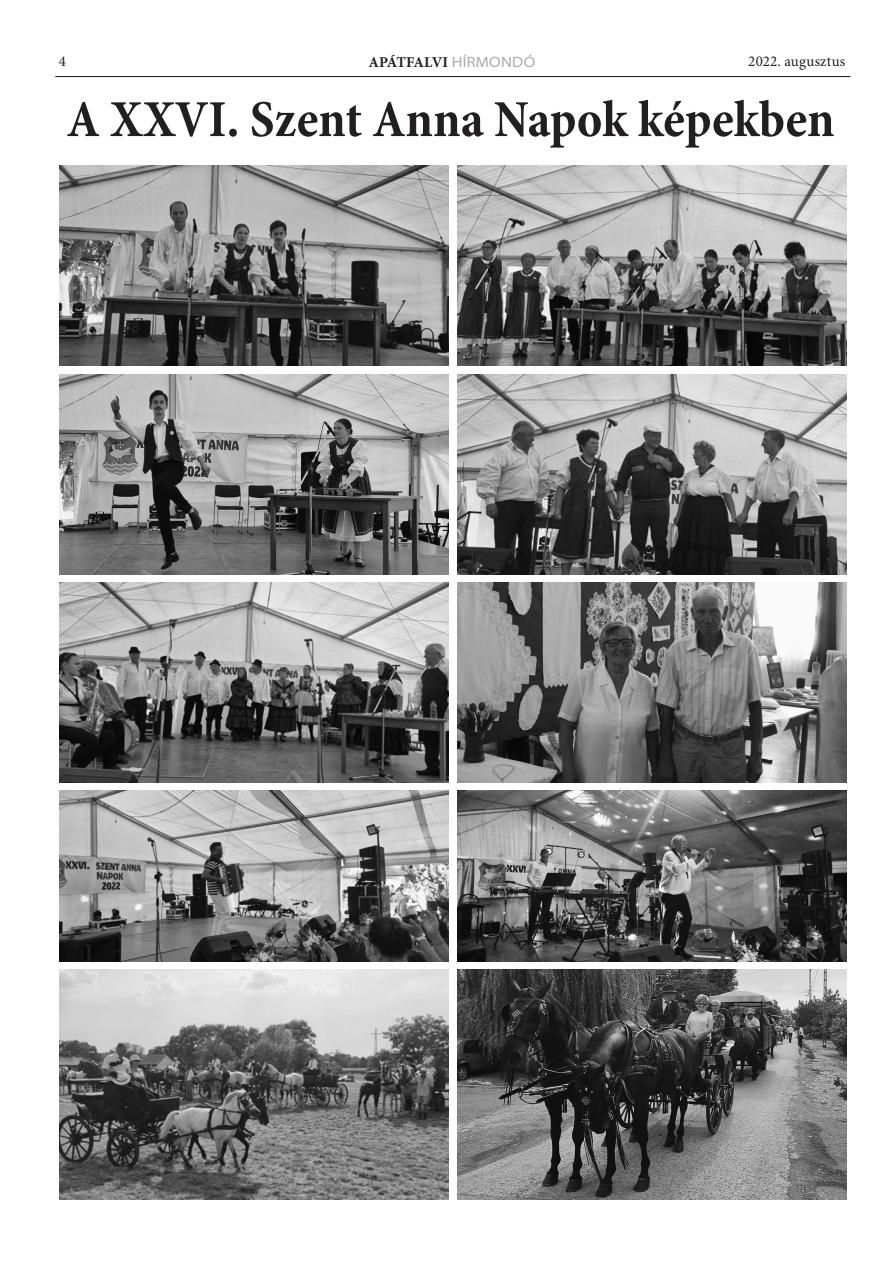
<style>
.page{position:relative;width:893px;height:1263px;background:#fff}
.page>*{position:absolute;margin:0;border:0;box-sizing:border-box;transform-origin:0 0}
.cím{font:700 condensed 52.5px "Minion Pro";color:#231f20}
.t1{font:700 15px "Minion Pro";letter-spacing:-.025em;color:#231f20}
.t2{font:15px "Minion Pro";letter-spacing:.01em;color:#231f20}
.s1{font-family:"Myriad Pro";font-weight:400;font-stretch:semi-expanded;color:#a8a9ad}
</style>
<div class="page">
<hr style="left:55px;top:76px;width:795px;height:1px;background:#231f20">
<img style="left:60px;top:969px;width:389px;height:230px">
<img style="left:60px;top:791px;width:389px;height:170px">
<img style="left:457px;top:583px;width:389px;height:199px">
<img style="left:60px;top:374px;width:389px;height:200px">
<img style="left:60px;top:166px;width:389px;height:200px">
<img style="left:457px;top:969px;width:389px;height:230px">
<img style="left:457px;top:791px;width:389px;height:170px">
<img style="left:60px;top:583px;width:389px;height:199px">
<img style="left:457px;top:374px;width:389px;height:200px">
<img style="left:457px;top:166px;width:389px;height:200px">
<p class="t2" style="left:59px;top:51px;width:9px">4</p>
<p class="t1" style="left:368px;top:51px;width:168px">APÁTFALVI <span class="s1">HÍRMONDÓ</span></p>
<p class="t2" style="left:748px;top:51px;width:99px">2022. augusztus</p>
<p class="cím" style="left:67px;top:83px;width:769px">A XXVI. Szent Anna Napok képekben</p>
</div>
